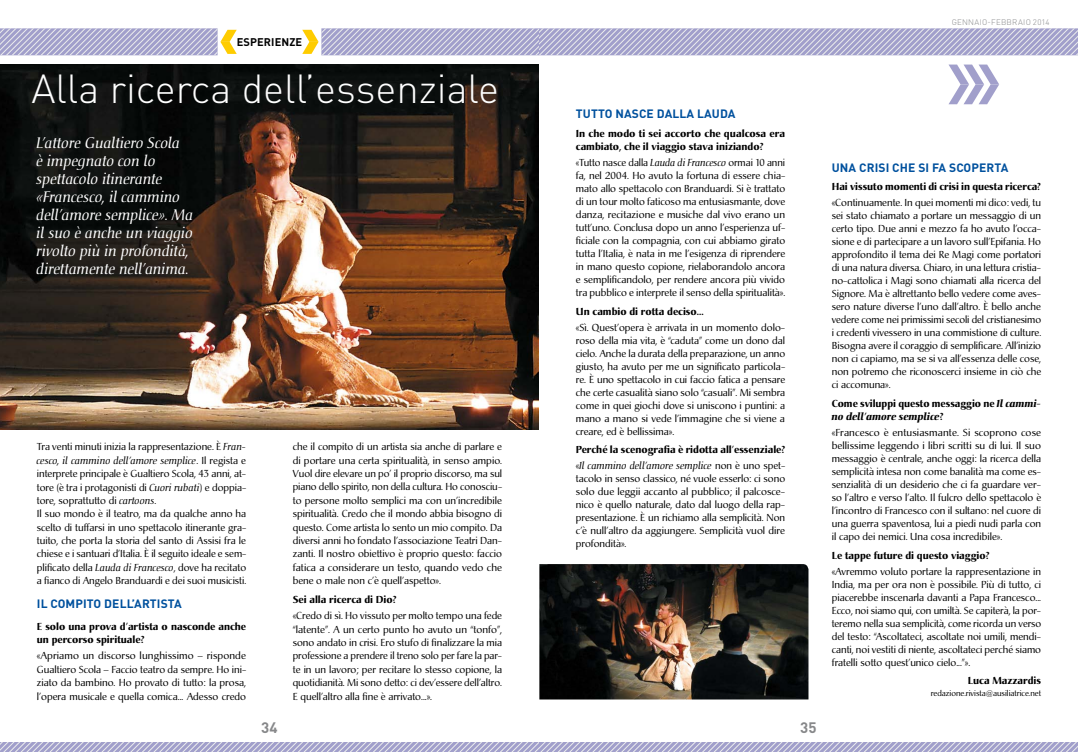
<style>
.page{position:relative;width:1078px;height:752px;background:#fff}
.page>*{position:absolute;margin:0;border:0;box-sizing:border-box;transform-origin:0 0}
.t1{font:300 40px "DIN Pro";color:#fff}
.t2{font:italic 15px/18px "Christiana";color:#fff}
.t3{font:700 15px "DIN Pro";color:#87888a}
.t4{font:700 12px "DIN Pro";letter-spacing:.01em;color:#00519e}
.t5{font:700 11px "DIN Pro";letter-spacing:.01em;color:#000}
.t6{font:10px/13px "Christiana";color:#000;text-align:justify}
.t7{font:700 10px/13px "Christiana";color:#000}
.t8{font:8px "Christiana";color:#000}
.t9{font:300 8px "DIN Pro";letter-spacing:.03em;color:#87888a}
.s1{font-style:italic}
.s2{font-weight:400}
.s3{font-weight:400;font-style:italic}
</style>
<div class="page">
<svg style="left:0;top:742px;width:1077px;height:9px;background:#b3b1d3"></svg>
<svg style="left:0;top:28px;width:237px;height:27px;background:#bab7ce"></svg>
<svg style="left:302px;top:28px;width:775px;height:27px;background:#b5b4d2"></svg>
<img style="left:0;top:64px;width:539px;height:365px">
<img style="left:539px;top:564px;width:269px;height:135px">
<svg style="left:948px;top:64px;width:50px;height:40px"></svg>
<p class="t5" style="left:237px;top:35px;width:67px">ESPERI ENZE</p>
<h1 class="t1" style="left:31px;top:61px;width:469px">Alla ricerca dell’essenziale</h1>
<h2 class="t2" style="left:37px;top:134px;width:158px">L’attore Gualtiero Scola<br>è impegnato con lo spettacolo itinerante «Francesco, il cammino dell’amore semplice». Ma il suo è anche un viaggio rivolto più in profondità, direttamente nell’anima.</h2>
<p class="t6" style="left:37px;top:440px;width:211px;line-height:13.4px;text-align:left">Tra venti minuti inizia la rappresentazione. È <span class="s1">Fran&shy;cesco, il cammino dell’amore semplice</span>. Il regista e interprete principale è Gualtiero Scola, 43 anni, at&shy;tore (è tra i protagonisti di <span class="s1">Cuori rubati</span>) e doppia&shy;tore, soprattutto di <span class="s1">cartoons</span>.<br>Il suo mondo è il teatro, ma da qualche anno ha scelto di tuffarsi in uno spettacolo itinerante gra&shy;tuito, che porta la storia del santo di Assisi fra le chiese e i santuari d’Italia. È il seguito ideale e sem&shy;plificato della <span class="s1">Lauda di Francesco</span>, dove ha recitato a fianco di Angelo Branduardi e dei suoi musicisti.</p>
<p class="t4" style="left:37px;top:595px;width:146px">IL COMPITO DELL’ARTISTA</p>
<p class="t7" style="left:37px;top:619px;width:211px;line-height:13.4px">E solo una prova d’artista o nasconde anche un percorso spirituale?</p>
<p class="t6" style="left:37px;top:649px;width:211px;line-height:13.4px">«Apriamo un discorso lunghissimo – risponde Gualtiero Scola – Faccio teatro da sempre. Ho ini&shy;ziato da bambino. Ho provato di tutto: la prosa, l’opera musicale e quella comica... Adesso credo</p>
<p class="t6" style="left:293px;top:440px;width:211px;line-height:13.4px">che il compito di un artista sia anche di parlare e di portare una certa spiritualità, in senso ampio.<br>Vuol dire elevare un po’ il proprio discorso, ma sul piano dello spirito, non della cultura. Ho conosciu&shy;to persone molto semplici ma con un’incredibile spiritualità. Credo che il mondo abbia bisogno di questo. Come artista lo sento un mio compito. Da diversi anni ho fondato l’associazione Teatri Dan&shy;zanti. Il nostro obiettivo è proprio questo: faccio fatica a considerare un testo, quando vedo che bene o male non c’è quell’aspetto».</p>
<p class="t7" style="left:293px;top:593px;width:105px">Sei alla ricerca di Dio?</p>
<p class="t6" style="left:293px;top:609px;width:211px;line-height:13.4px">«Credo di sì. Ho vissuto per molto tempo una fede “latente”. A un certo punto ho avuto un “tonfo”, sono andato in crisi. Ero stufo di finalizzare la mia professione a prendere il treno solo per fare la par&shy;te in un lavoro; per recitare lo stesso copione, la quotidianità. Mi sono detto: ci dev’essere dell’altro.<br>E quell’altro alla fine è arrivato...».</p>
<p class="t4" style="left:575px;top:106px;width:161px">TUTTO NASCE DALLA LAUDA</p>
<p class="t7" style="left:575px;top:127px;width:211px">In che modo ti sei accorto che qualcosa era cambiato, che il viaggio stava iniziando?</p>
<p class="t6" style="left:575px;top:156px;width:211px">«Tutto nasce dalla <span class="s1">Lauda di Francesco</span> ormai 10 anni fa, nel 2004. Ho avuto la fortuna di essere chia&shy;mato allo spettacolo con Branduardi. Si è trattato di un tour molto faticoso ma entusiasmante, dove danza, recitazione e musiche dal vivo erano un tutt’uno. Conclusa dopo un anno l’esperienza uf&shy;ficiale con la compagnia, con cui abbiamo girato tutta l’Italia, è nata in me l’esigenza di riprendere in mano questo copione, rielaborandolo ancora e semplificandolo, per rendere ancora più vivido tra pubblico e interprete il senso della spiritualità».</p>
<p class="t7" style="left:575px;top:305px;width:129px">Un cambio di rotta deciso...</p>
<p class="t6" style="left:575px;top:320px;width:211px">«Sì. Quest’opera è arrivata in un momento dolo&shy;roso della mia vita, è “caduta” come un dono dal cielo. Anche la durata della preparazione, un anno giusto, ha avuto per me un significato particola&shy;re. È uno spettacolo in cui faccio fatica a pensare che certe casualità siano solo “casuali”. Mi sembra come in quei giochi dove si uniscono i puntini: a mano a mano si vede l’immagine che si viene a creare, ed è bellissima».</p>
<p class="t7" style="left:575px;top:442px;width:211px;line-height:15.8px">Perché la scenografia è ridotta all’essenziale? <span class="s2">«</span><span class="s3">Il cammino dell’amore semplice</span> <span class="s2">non è uno spet-</span></p>
<p class="t6" style="left:575px;top:472px;width:211px">tacolo in senso classico, né vuole esserlo: ci sono solo due leggii accanto al pubblico; il palcosce&shy;nico è quello naturale, dato dal luogo della rap&shy;presentazione. È un richiamo alla semplicità. Non c’è null’altro da aggiungere. Semplicità vuol dire profondità».</p>
<h2 class="t3" style="left:261px;top:717px;width:18px">34</h2>
<h2 class="t3" style="left:800px;top:717px;width:18px">35</h2>
<p class="t9" style="left:951px;top:16px;width:99px">gennaio-febbraio 2014</p>
<p class="t4" style="left:831px;top:159px;width:178px">UNA CRISI CH E SI FA SCOPERTA</p>
<p class="t7" style="left:831px;top:180px;width:211px">Hai vissuto momenti di crisi in questa ricerca?</p>
<p class="t6" style="left:831px;top:196px;width:211px">«Continuamente. In quei momenti mi dico: vedi, tu sei stato chiamato a portare un messaggio di un certo tipo. Due anni e mezzo fa ho avuto l’occa&shy;sione e di partecipare a un lavoro sull’Epifania. Ho approfondito il tema dei Re Magi come portatori di una natura diversa. Chiaro, in una lettura cristia&shy;no-cattolica i Magi sono chiamati alla ricerca del Signore. Ma è altrettanto bello vedere come aves&shy;sero nature diverse l’uno dall’altro. È bello anche vedere come nei primissimi secoli del cristianesimo i credenti vivessero in una commistione di culture.<br>Bisogna avere il coraggio di semplificare. All’inizio non ci capiamo, ma se si va all’essenza delle cose, non potremo che riconoscerci insieme in ciò che ci accomuna».</p>
<p class="t7" style="left:831px;top:397px;width:211px">Come sviluppi questo messaggio ne <span class="s1">Il cammi&shy;no dell’amore semplice</span>?</p>
<p class="t6" style="left:831px;top:426px;width:211px">«Francesco è entusiasmante. Si scoprono cose bellissime leggendo i libri scritti su di lui. Il suo messaggio è centrale, anche oggi: la ricerca della semplicità intesa non come banalità ma come es&shy;senzialità di un desiderio che ci fa guardare ver&shy;so l’altro e verso l’alto. Il fulcro dello spettacolo è l’incontro di Francesco con il sultano: nel cuore di una guerra spaventosa, lui a piedi nudi parla con il capo dei nemici. Una cosa incredibile».</p>
<p class="t7" style="left:831px;top:548px;width:159px">Le tappe future di questo viaggio?</p>
<p class="t6" style="left:831px;top:564px;width:211px">«Avremmo voluto portare la rappresentazione in India, ma per ora non è possibile. Più di tutto, ci piacerebbe inscenarla davanti a Papa Francesco...<br>Ecco, noi siamo qui, con umiltà. Se capiterà, la por&shy;teremo nella sua semplicità, come ricorda un verso del testo: “Ascoltateci, ascoltate noi umili, mendi&shy;canti, noi vestiti di niente, ascoltateci perché siamo fratelli sotto quest’unico cielo...”».</p>
<p class="t7" style="left:967px;top:674px;width:75px">Luca Mazzardis</p>
<p class="t8" style="left:930px;top:688px;width:112px">redazione.rivista@ausiliatrice.net</p>
</div>
